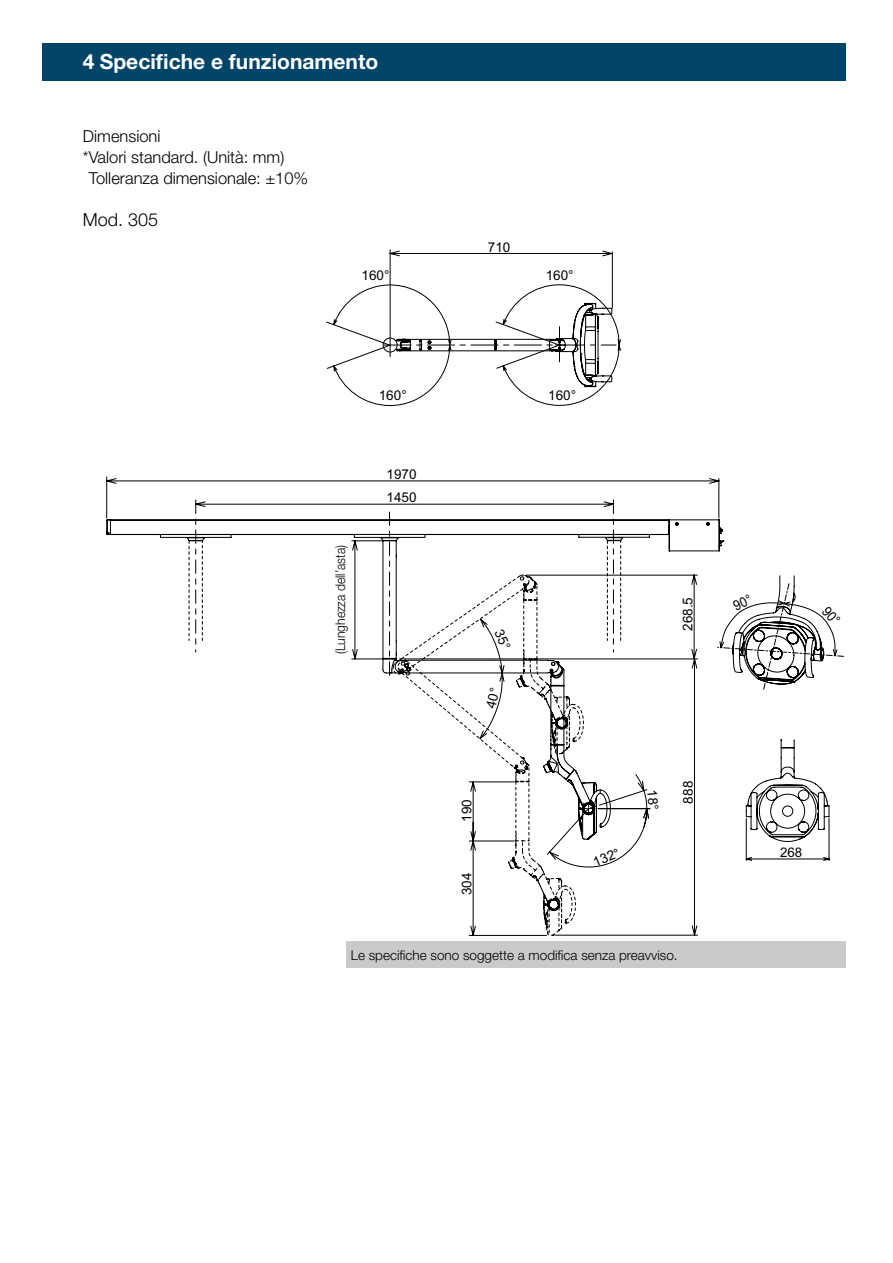
<style>
.page{position:relative;width:893px;height:1263px;background:#fff}
.page>*{position:absolute;margin:0;border:0;box-sizing:border-box;transform-origin:0 0}
.t1{font:700 21px "Helvetica Neue LT Pro";color:#fff}
.t2{font:300 18px "Helvetica Neue LT Pro";color:#000}
.t3{font:300 16.5px "Helvetica Neue LT Pro";color:#000}
.t4{font:300 13.5px "Helvetica Neue LT Pro";color:#000}
.t5{font:13.5px/23.1px "Arial";color:#000}
.t6{font:300 13.5px "Helvetica Neue LT Pro";color:#000;scale:.9 1}
.t7{font:13.5px "Arial";color:#020101}
.t8{font:13.2px "Arial";color:#000}
</style>
<div class="page">
<div style="left:43px;top:43px;width:803px;height:38px;background:#004467"></div>
<hr style="left:612px;top:252px;width:1px;height:56px;background:#020101">
<hr style="left:390px;top:250px;width:1px;height:107px;background:#020101">
<svg style="left:390px;top:251px;width:222px;height:5px"></svg>
<svg style="left:327px;top:285px;width:294px;height:120px"></svg>
<div style="left:383px;top:338px;width:14px;height:14px;border:1px solid #000;border-radius:50%"></div>
<div style="left:347px;top:942px;width:499px;height:26px;background:#c9caca"></div>
<svg style="left:106px;top:477px;width:738px;height:459px"></svg>
<p class="t1" style="left:83px;top:48px;width:297px">4 Specifiche e funzionamento</p>
<p class="t3" style="left:83px;top:126px;width:79px">Dimensioni</p>
<p class="t3" style="left:83px;top:147px;width:203px">*Valori standard. (Unità: mm)</p>
<p class="t3" style="left:89px;top:168px;width:221px">Tolleranza dimensionale: ±10%</p>
<p class="t2" style="left:83px;top:208px;width:77px">Mod. 305</p>
<p class="t5" style="left:362px;top:264px;width:29px">160°</p>
<p class="t6" style="left:332px;top:654px;width:123px;rotate:-90deg">(Lunghezza dell’asta)</p>
<p class="t5" style="left:379px;top:384px;width:29px">160°</p>
<p class="t5" style="left:387px;top:462px;width:32px">1970<br>1450</p>
<p class="t7" style="left:488px;top:238px;width:24px">710</p>
<p class="t5" style="left:546px;top:264px;width:29px">160°</p>
<p class="t5" style="left:548px;top:384px;width:29px">160°</p>
<p class="t5" style="left:676px;top:631px;width:35px;rotate:-90deg">268.5</p>
<p class="t5" style="left:455px;top:821px;width:24px;rotate:-90deg">190</p>
<p class="t5" style="left:455px;top:895px;width:24px;rotate:-90deg">304</p>
<p class="t5" style="left:589px;top:852px;width:29px;rotate:-22deg">132°</p>
<p class="t5" style="left:676px;top:803px;width:24px;rotate:-90deg">888</p>
<p class="t4" style="left:351px;top:947px;width:328px">Le specifiche sono soggette a modifica senza preavviso.</p>
<p class="t8" style="left:780px;top:844px;width:24px">268</p>
</div>
